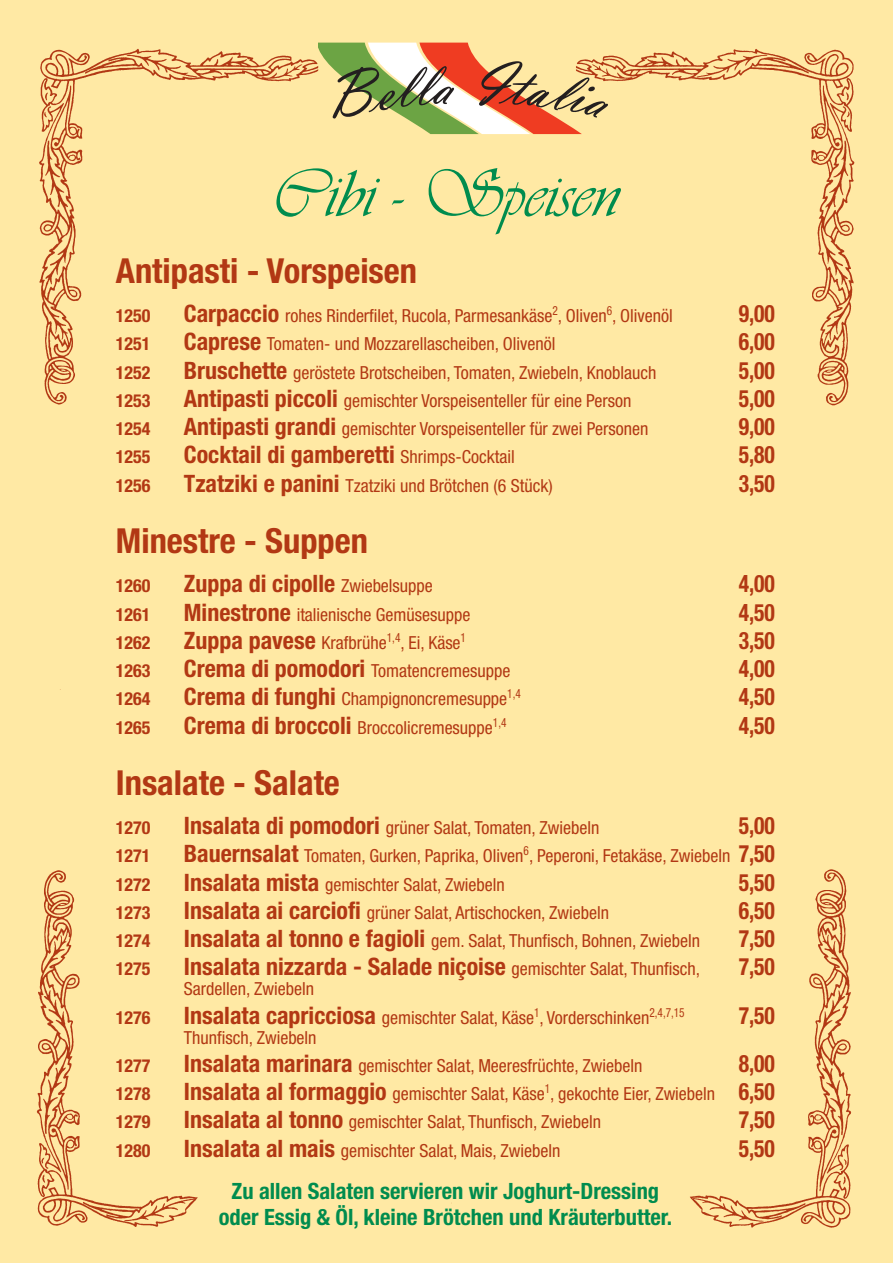
<style>
.page{position:relative;width:893px;height:1263px;background:#ffe9a4}
.page>*{position:absolute;margin:0;border:0;box-sizing:border-box;transform-origin:0 0}
.t1{font:69px "Vivaldi D";color:#008c4e}
.t2{font:700 condensed 34.5px "Helvetica Neue";color:#b23814}
.t3{font:700 condensed 24px "Helvetica Neue";color:#b23814}
.t4{font:700 condensed 24px "Helvetica Neue";color:#b23814;scale:.9 1}
.t5{font:700 condensed 22.5px/25.5px "Helvetica Neue";color:#008c4e;text-align:center}
.t6{font:condensed 18px "Helvetica Neue";color:#b23814}
.t7{font:700 condensed 18px "Helvetica Neue";color:#b23814}
.s1{font-weight:700;font-size:24px}
.s2{font-weight:400;font-size:18px}
</style>
<div class="page">
<img style="left:37px;top:42px;width:818px;height:1185px">
<div style="left:318px;top:36px;width:258px;height:94px;background:#ffe9a4;border-radius:27px"></div>
<svg style="left:319px;top:43px;width:289px;height:91px"></svg>
<h1 class="t1" style="left:272px;top:152px;width:348px">Cibi - Speisen</h1>
<h2 class="t2" style="left:116px;top:249px;width:303px">Antipasti - Vorspeisen</h2>
<p class="t7" style="left:116px;top:305px;width:36px">1250</p>
<p class="t6" style="left:184px;top:309px;width:490px"><span class="s1">Carpaccio</span> rohes Rinderfilet, Rucola, Parmesankäse<sup>2</sup>, Oliven<sup>6</sup>, Olivenöl</p>
<h3 class="t4" style="left:739px;top:299px;width:42px">9,00</h3>
<p class="t7" style="left:116px;top:333px;width:36px">1251</p>
<p class="t6" style="left:184px;top:338px;width:373px"><span class="s1">Caprese</span> Tomaten- und Mozzarellascheiben, Olivenöl</p>
<h3 class="t4" style="left:739px;top:327px;width:42px">6,00</h3>
<p class="t7" style="left:116px;top:361px;width:36px">1252</p>
<p class="t6" style="left:184px;top:366px;width:474px"><span class="s1">Bruschette</span> geröstete Brotscheiben, Tomaten, Zwiebeln, Knoblauch</p>
<h3 class="t4" style="left:739px;top:356px;width:42px">5,00</h3>
<p class="t7" style="left:116px;top:390px;width:36px">1253</p>
<p class="t6" style="left:184px;top:394px;width:449px"><span class="s1">Antipasti piccoli</span> gemischter Vorspeisenteller für eine Person</p>
<h3 class="t4" style="left:739px;top:384px;width:42px">5,00</h3>
<p class="t7" style="left:116px;top:418px;width:36px">1254</p>
<p class="t6" style="left:184px;top:422px;width:466px"><span class="s1">Antipasti grandi</span> gemischter Vorspeisenteller für zwei Personen</p>
<h3 class="t4" style="left:739px;top:412px;width:42px">9,00</h3>
<p class="t7" style="left:116px;top:446px;width:36px">1255</p>
<h3 class="t3" style="left:184px;top:440px;width:332px">Cocktail di gamberetti <span class="s2">Shrimps-Cocktail</span></h3>
<h3 class="t4" style="left:739px;top:440px;width:42px">5,80</h3>
<p class="t7" style="left:116px;top:474px;width:36px">1256</p>
<p class="t6" style="left:184px;top:479px;width:370px"><span class="s1">Tzatziki e panini</span> Tzatziki und Brötchen (6 Stück)</p>
<h3 class="t4" style="left:739px;top:469px;width:42px">3,50</h3>
<h2 class="t2" style="left:116px;top:520px;width:254px">Minestre - Suppen</h2>
<p class="t7" style="left:116px;top:575px;width:36px">1260</p>
<h3 class="t3" style="left:184px;top:569px;width:250px">Zuppa di cipolle <span class="s2">Zwiebelsuppe</span></h3>
<h3 class="t4" style="left:739px;top:569px;width:42px">4,00</h3>
<p class="t7" style="left:116px;top:603px;width:36px">1261</p>
<p class="t6" style="left:184px;top:608px;width:288px"><span class="s1">Minestrone</span> italienische Gemüsesuppe</p>
<h3 class="t4" style="left:739px;top:597px;width:42px">4,50</h3>
<p class="t7" style="left:116px;top:631px;width:36px">1262</p>
<p class="t6" style="left:184px;top:636px;width:284px"><span class="s1">Zuppa pavese</span> Krafbrühe<sup>1,4</sup>, Ei, Käse<sup>1</sup></p>
<h3 class="t4" style="left:739px;top:626px;width:42px">3,50</h3>
<p class="t7" style="left:116px;top:660px;width:36px">1263</p>
<p class="t6" style="left:184px;top:664px;width:328px"><span class="s1">Crema di pomodori</span> Tomatencremesuppe</p>
<h3 class="t4" style="left:739px;top:654px;width:42px">4,00</h3>
<p class="t7" style="left:116px;top:688px;width:36px">1264</p>
<p class="t6" style="left:184px;top:692px;width:338px"><span class="s1">Crema di funghi</span> Champignoncremesuppe<sup>1,4</sup></p>
<h3 class="t4" style="left:739px;top:682px;width:42px">4,50</h3>
<p class="t7" style="left:116px;top:716px;width:36px">1265</p>
<p class="t6" style="left:184px;top:721px;width:324px"><span class="s1">Crema di broccoli</span> Broccolicremesuppe<sup>1,4</sup></p>
<h3 class="t4" style="left:739px;top:710px;width:42px">4,50</h3>
<h2 class="t2" style="left:116px;top:761px;width:226px">Insalate - Salate</h2>
<p class="t7" style="left:116px;top:817px;width:36px">1270</p>
<p class="t6" style="left:184px;top:821px;width:417px"><span class="s1">Insalata di pomodori</span> grüner Salat, Tomaten, Zwiebeln</p>
<h3 class="t4" style="left:739px;top:811px;width:42px">5,00</h3>
<p class="t7" style="left:116px;top:845px;width:36px">1271</p>
<p class="t6" style="left:184px;top:849px;width:593px"><span class="s1">Bauernsalat</span> Tomaten, Gurken, Paprika, Oliven<sup>6</sup>, Peperoni, Fetakäse, Zwiebeln <span class="s1">7,50</span></p>
<p class="t7" style="left:116px;top:873px;width:36px">1272</p>
<p class="t6" style="left:184px;top:878px;width:323px"><span class="s1">Insalata mista</span> gemischter Salat, Zwiebeln</p>
<h3 class="t4" style="left:739px;top:867px;width:42px">5,50</h3>
<p class="t7" style="left:116px;top:901px;width:36px">1273</p>
<p class="t6" style="left:184px;top:906px;width:427px"><span class="s1">Insalata ai carciofi</span> grüner Salat, Artischocken, Zwiebeln</p>
<h3 class="t4" style="left:739px;top:896px;width:42px">6,50</h3>
<p class="t7" style="left:116px;top:930px;width:36px">1274</p>
<p class="t6" style="left:184px;top:934px;width:518px"><span class="s1">Insalata al tonno e fagioli</span> gem. Salat, Thunfisch, Bohnen, Zwiebeln</p>
<h3 class="t4" style="left:739px;top:924px;width:42px">7,50</h3>
<p class="t7" style="left:116px;top:958px;width:36px">1275</p>
<h3 class="t3" style="left:184px;top:952px;width:518px">Insalata nizzarda - Salade niçoise <span class="s2">gemischter Salat, Thunfisch,</span></h3>
<h3 class="t4" style="left:739px;top:952px;width:42px">7,50</h3>
<p class="t6" style="left:184px;top:982px;width:132px">Sardellen, Zwiebeln</p>
<p class="t7" style="left:116px;top:1006px;width:36px">1276</p>
<p class="t6" style="left:184px;top:1011px;width:502px"><span class="s1">Insalata capricciosa</span> gemischter Salat, Käse<sup>1</sup>, Vorderschinken<sup>2,4,7,15</sup></p>
<h3 class="t4" style="left:739px;top:1000px;width:42px">7,50</h3>
<p class="t6" style="left:184px;top:1031px;width:134px">Thunfisch, Zwiebeln</p>
<p class="t7" style="left:116px;top:1055px;width:36px">1277</p>
<p class="t6" style="left:184px;top:1059px;width:460px"><span class="s1">Insalata marinara</span> gemischter Salat, Meeresfrüchte, Zwiebeln</p>
<h3 class="t4" style="left:739px;top:1049px;width:42px">8,00</h3>
<p class="t7" style="left:116px;top:1083px;width:36px">1278</p>
<p class="t6" style="left:184px;top:1087px;width:593px"><span class="s1">Insalata al formaggio</span> gemischter Salat, Käse<sup>1</sup>, gekochte Eier, Zwiebeln <span class="s1">6,50</span></p>
<p class="t7" style="left:116px;top:1111px;width:36px">1279</p>
<p class="t6" style="left:184px;top:1115px;width:419px"><span class="s1">Insalata al tonno</span> gemischter Salat, Thunfisch, Zwiebeln</p>
<h3 class="t4" style="left:739px;top:1105px;width:42px">7,50</h3>
<p class="t7" style="left:116px;top:1139px;width:36px">1280</p>
<p class="t6" style="left:184px;top:1144px;width:378px"><span class="s1">Insalata al mais</span> gemischter Salat, Mais, Zwiebeln</p>
<h3 class="t4" style="left:739px;top:1134px;width:42px">5,50</h3>
<p class="t5" style="left:219px;top:1178px;width:455px">Zu allen Salaten servieren wir Joghurt-Dressing oder Essig &amp; Öl, kleine Brötchen und Kräuterbutter.</p>
</div>
